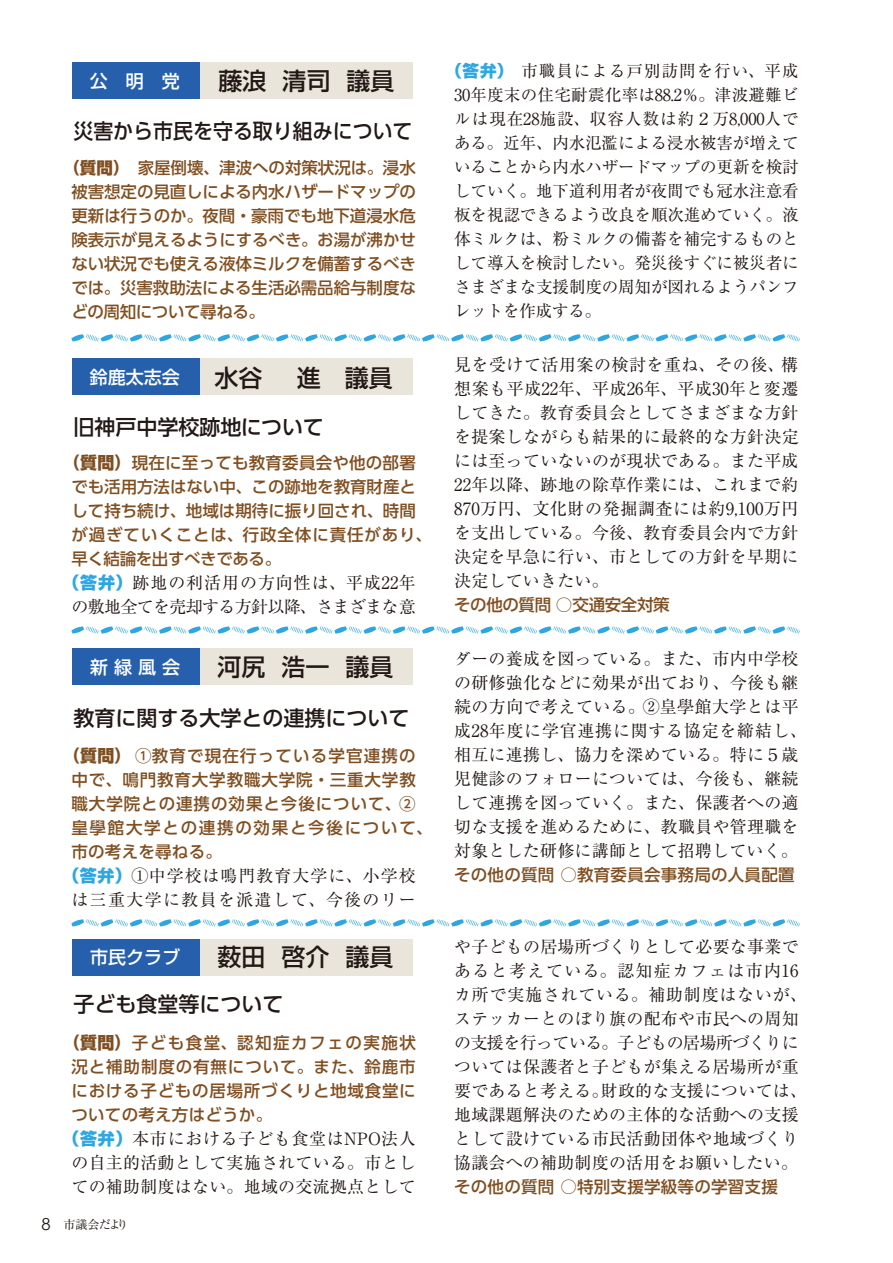
<style>
.page{position:relative;width:893px;height:1263px;background:#fff}
.page>*{position:absolute;margin:0;border:0;box-sizing:border-box;transform-origin:0 0}
.t1{font:500 24px "Shin Go Pro";color:#221815}
.t2{font:500 21px "UD Shin Go Pro";color:#221815}
.t3{font:500 21px "UD Shin Go Pro";color:#221815;scale:.95 1}
.t4{font:500 18px "Shin Go Pro";color:#fff}
.t5{font:16.95px/24px "Ryumin Pro";letter-spacing:.015em;color:#221815}
.t6{font:16.95px/24px "Ryumin Pro";letter-spacing:-.035em;color:#221815;text-align:center}
.t7{font:16.95px/24px "Ryumin Pro";letter-spacing:.08em;color:#221815;text-align:center}
.t8{font:500 16.5px/24px "UD Shin Go Pro";letter-spacing:.015em;color:#804f21;text-align:justify}
.t9{font:16.5px/24px "Ryumin Pro";letter-spacing:-.005em;color:#221815;text-align:justify}
.t10{font:500 16.5px/24px "UD Shin Go Pro";letter-spacing:.06em;color:#804f21}
.t11{font:500 16.5px "UD Shin Go Pro";letter-spacing:-.025em;color:#804f21}
.t12{font:12px "Ryumin Pro";letter-spacing:-.045em;color:#221815}
.s1{font-weight:800}
.s2{font-weight:800;font-size:16.95px}
.s3{font-family:"Shin Go Pro";font-weight:800;color:#2ea7e0}
.s4{font-family:"Century Gothic";font-size:16.5px}
</style>
<div class="page">
<div style="left:73px;top:939px;width:340px;height:36px;background:#eae5da"></div>
<div style="left:73px;top:939px;width:127px;height:36px;background:#2660ad"></div>
<div style="left:73px;top:63px;width:340px;height:36px;background:#eae5da"></div>
<div style="left:73px;top:63px;width:127px;height:36px;background:#2660ad"></div>
<div style="left:73px;top:358px;width:340px;height:37px;background:#eae5da"></div>
<div style="left:73px;top:358px;width:127px;height:37px;background:#2660ad"></div>
<div style="left:73px;top:648px;width:340px;height:36px;background:#eae5da"></div>
<div style="left:73px;top:648px;width:127px;height:36px;background:#2660ad"></div>
<svg style="left:71px;top:334px;width:729px;height:7px"></svg>
<svg style="left:71px;top:626px;width:729px;height:7px"></svg>
<svg style="left:71px;top:919px;width:729px;height:7px"></svg>
<p class="t4" style="left:90px;top:66px;width:91px">公　明　党</p>
<p class="t1" style="left:219px;top:61px;width:177px">藤浪 清司 議員</p>
<p class="t3" style="left:73px;top:114px;width:358px">災害から市民を守る取り組みについて</p>
<p class="t8" style="left:71px;top:156px;width:346px;text-indent:-8px"><span class="s1">（質問）</span>家屋倒壊、津波への対策状況は。浸水被害想定の見直しによる内水ハザードマップの更新は行うのか。夜間・豪雨でも地下道浸水危険表示が見えるようにするべき。お湯が沸かせない状況でも使える液体ミルクを備蓄するべきでは。災害救助法による生活必需品給与制度などの周知について尋ねる。</p>
<p class="t4" style="left:90px;top:363px;width:91px">鈴鹿太志会</p>
<p class="t1" style="left:214px;top:358px;width:49px">水谷</p>
<p class="t1" style="left:297px;top:358px;width:97px">進 議員</p>
<p class="t2" style="left:73px;top:410px;width:252px">旧神戸中学校跡地について</p>
<p class="t8" style="left:71px;top:450px;width:362px;text-align:left;text-indent:-8px"><span class="s2">（質問）</span>現在に至っても教育委員会や他の部署でも活用方法はない中、この跡地を教育財産として持ち続け、地域は期待に振り回され、時間が過ぎていくことは、行政全体に責任があり、早く結論を出すべきである。</p>
<p class="t6" style="left:63px;top:570px;width:354px"><span class="s3">（答弁）</span>跡地の利活用の方向性は、平成22年の敷地全てを売却する方針以降、さまざまな意</p>
<p class="t4" style="left:90px;top:653px;width:91px">新緑風会</p>
<p class="t1" style="left:218px;top:647px;width:177px">河尻 浩一 議員</p>
<p class="t2" style="left:73px;top:701px;width:338px">教育に関する大学との連携について</p>
<p class="t10" style="left:71px;top:743px;width:363px;text-indent:-8px"><span class="s2">（質問）</span> ①教育で現在行っている学官連携の中で、鳴門教育大学教職大学院・三重大学教職大学院との連携の効果と今後について、②皇學館大学との連携の効果と今後について、市の考えを尋ねる。</p>
<p class="t7" style="left:63px;top:862px;width:354px"><span class="s3">（答弁）</span>①中学校は鳴門教育大学に、小学校は三重大学に教員を派遣して、今後のリー</p>
<p class="t4" style="left:90px;top:943px;width:91px">市民クラブ</p>
<p class="t1" style="left:218px;top:937px;width:177px">薮田 啓介 議員</p>
<p class="t2" style="left:73px;top:987px;width:211px">子ども食堂等について</p>
<p class="t8" style="left:71px;top:1030px;width:346px;text-indent:-8px"><span class="s2">（質問）</span>子ども食堂、認知症カフェの実施状況と補助制度の有無について。また、鈴鹿市における子どもの居場所づくりと地域食堂についての考え方はどうか。</p>
<p class="t5" style="left:63px;top:1125px;width:354px;text-align:center"><span class="s3">（答弁）</span>本市における子ども食堂はNPO法人の自主的活動として実施されている。市としての補助制度はない。地域の交流拠点として</p>
<p class="t12" style="left:41px;top:1215px;width:89px"><span class="s4">8</span> 市議会だより</p>
<p class="t9" style="left:454px;top:58px;width:346px;text-indent:-8px"><span class="s3">（答弁）</span>市職員による戸別訪問を行い、平成30年度末の住宅耐震化率は88.2％。津波避難ビルは現在28施設、収容人数は約２万8,000人である。近年、内水氾濫による浸水被害が増えていることから内水ハザードマップの更新を検討していく。地下道利用者が夜間でも冠水注意看板を視認できるよう改良を順次進めていく。液体ミルクは、粉ミルクの備蓄を補完するものとして導入を検討したい。発災後すぐに被災者にさまざまな支援制度の周知が図れるようパンフレットを作成する。</p>
<p class="t5" style="left:454px;top:352px;width:346px;text-align:justify">見を受けて活用案の検討を重ね、その後、構想案も平成22年、平成26年、平成30年と変遷してきた。教育委員会としてさまざまな方針を提案しながらも結果的に最終的な方針決定には至っていないのが現状である。また平成22年以降、跡地の除草作業には、これまで約870万円、文化財の発掘調査には約9,100万円を支出している。今後、教育委員会内で方針決定を早急に行い、市としての方針を早期に決定していきたい。</p>
<p class="t11" style="left:454px;top:591px;width:217px">その他の質問 ○交通安全対策</p>
<p class="t5" style="left:454px;top:646px;width:354px">ダーの養成を図っている。また、市内中学校の研修強化などに効果が出ており、今後も継続の方向で考えている。②皇學館大学とは平成28年度に学官連携に関する協定を締結し、相互に連携し、協力を深めている。特に５歳児健診のフォローについては、今後も、継続して連携を図っていく。また、保護者への適切な支援を進めるために、教職員や管理職を対象とした研修に講師として招聘していく。</p>
<p class="t8" style="left:454px;top:862px;width:342px">その他の質問 ○教育委員会事務局の人員配置</p>
<p class="t5" style="left:454px;top:933px;width:354px">や子どもの居場所づくりとして必要な事業であると考えている。認知症カフェは市内16カ所で実施されている。補助制度はないが、ステッカーとのぼり旗の配布や市民への周知の支援を行っている。子どもの居場所づくりについては保護者と子どもが集える居場所が重要であると考える。財政的な支援については、地域課題解決のための主体的な活動への支援として設けている市民活動団体や地域づくり協議会への補助制度の活用をお願いしたい。</p>
<p class="t8" style="left:454px;top:1174px;width:325px">その他の質問 ○特別支援学級等の学習支援</p>
</div>
